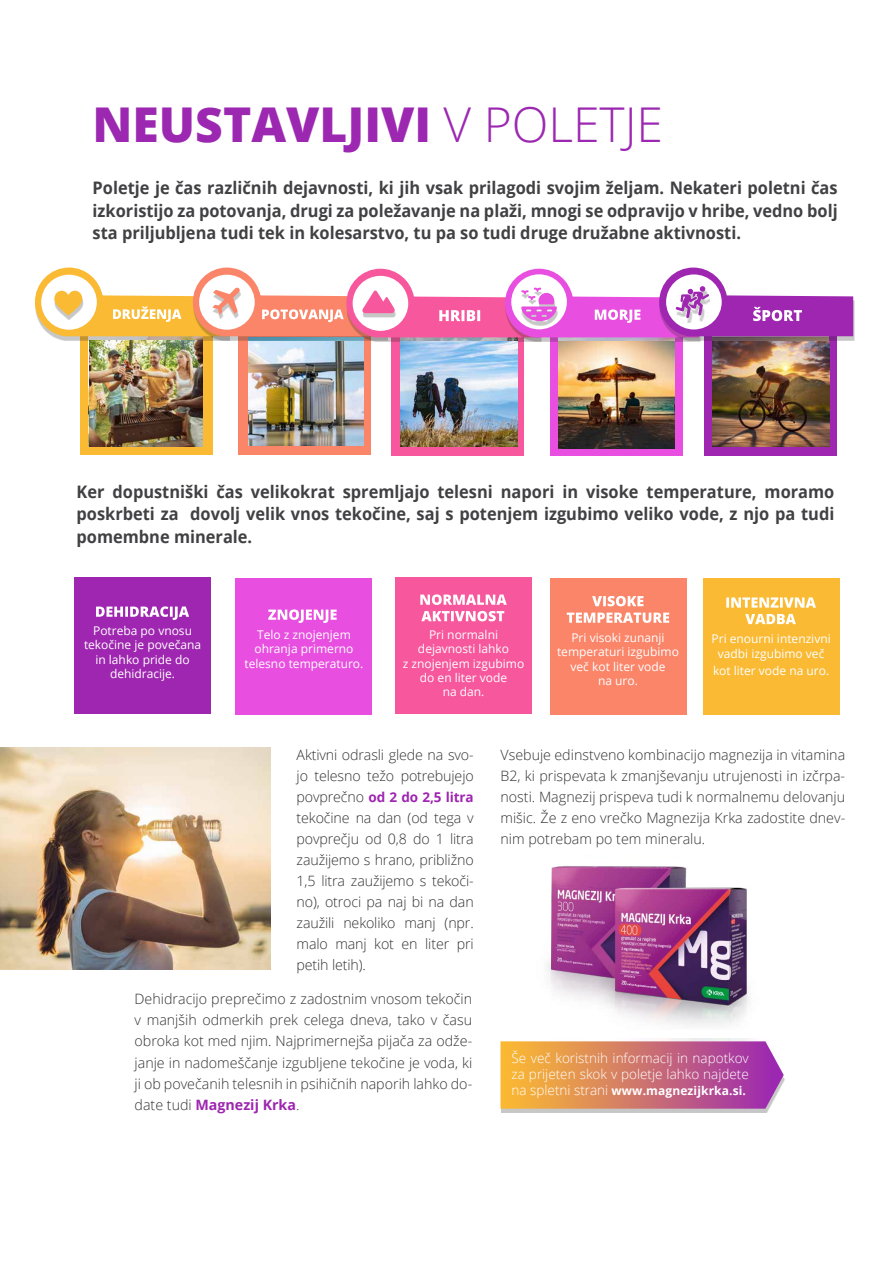
<style>
.page{position:relative;width:893px;height:1263px;background:#fff}
.page>*{position:absolute;margin:0;border:0;box-sizing:border-box;transform-origin:0 0}
.t1{font:800 48px "Open Sans";color:#9c28b1}
.t2{font:700 17.25px/22.5px "Open Sans";color:#414042;text-align:justify;scale:.95 1}
.t3{font:300 14.25px/21px "Open Sans";color:#333132;text-align:justify}
.t4{font:300 13.5px/16.2px "Open Sans";color:#fff}
.t5{font:700 13.5px "Open Sans";letter-spacing:-.01em;color:#9e26b0}
.t6{font:12px/14.4px "Open Sans";color:#fff;text-align:center}
.t7{font:700 12px "Open Sans";letter-spacing:.01em;color:#fff}
.s1{font-weight:300}
.s2{font-weight:300;font-size:14.25px;color:#333132}
.s3{font-weight:700;color:#9e26b0}
.s4{font-weight:300;font-size:13.5px}
</style>
<div class="page">
<div style="left:704px;top:317px;width:133px;height:139px;background:#9e26b0"></div>
<div style="left:550px;top:317px;width:132px;height:139px;background:#e84fe0"></div>
<div style="left:391px;top:317px;width:133px;height:139px;background:#f7579c"></div>
<div style="left:238px;top:316px;width:132px;height:138px;background:#fa8569"></div>
<div style="left:80px;top:316px;width:132px;height:138px;background:#faba33"></div>
<div style="left:36px;top:272px;width:194px;height:69px;background:#231f20;opacity:.25"></div>
<div style="left:193px;top:272px;width:195px;height:69px;background:#231f20;opacity:.25"></div>
<div style="left:347px;top:273px;width:194px;height:69px;background:#231f20;opacity:.25"></div>
<div style="left:505px;top:273px;width:195px;height:69px;background:#231f20;opacity:.25"></div>
<div style="left:659px;top:272px;width:195px;height:69px;background:#231f20;opacity:.25"></div>
<div style="left:75px;top:577px;width:136px;height:136px;background:#9e26b0"></div>
<div style="left:236px;top:578px;width:136px;height:136px;background:#e84fe0"></div>
<div style="left:395px;top:578px;width:137px;height:136px;background:#f7579c"></div>
<div style="left:550px;top:578px;width:136px;height:136px;background:#fa8569"></div>
<div style="left:703px;top:578px;width:136px;height:136px;background:#faba33"></div>
<svg style="left:268px;top:609px;width:69px;height:14px"></svg>
<svg style="left:421px;top:611px;width:83px;height:10px"></svg>
<svg style="left:420px;top:594px;width:87px;height:11px"></svg>
<svg style="left:567px;top:612px;width:102px;height:11px"></svg>
<svg style="left:592px;top:596px;width:51px;height:10px"></svg>
<svg style="left:745px;top:614px;width:51px;height:10px"></svg>
<svg style="left:726px;top:597px;width:90px;height:11px"></svg>
<svg style="left:96px;top:606px;width:93px;height:14px"></svg>
<div style="left:501px;top:1045px;width:284px;height:68px;background:#c8c7c7"></div>
<svg style="left:500px;top:1041px;width:284px;height:68px;background:#cf7973"></svg>
<svg style="left:35px;top:268px;width:818px;height:69px"></svg>
<img style="left:89px;top:340px;width:113px;height:106px">
<img style="left:248px;top:341px;width:115px;height:104px">
<img style="left:401px;top:342px;width:116px;height:105px">
<img style="left:558px;top:342px;width:117px;height:106px">
<img style="left:713px;top:342px;width:116px;height:105px">
<img style="left:0;top:747px;width:271px;height:222px">
<img style="left:543px;top:855px;width:213px;height:175px">
<h1 class="t1" style="left:93px;top:88px;width:572px">NEUSTAVLJIVI <span class="s1">V POLETJE</span></h1>
<p class="t2" style="left:93px;top:176px;width:786px">Poletje je čas različnih dejavnosti, ki jih vsak prilagodi svojim željam. Nekateri poletni čas izkoristijo za potovanja, drugi za poležavanje na plaži, mnogi se odpravijo v hribe, vedno bolj sta priljubljena tudi tek in kolesarstvo, tu pa so tudi druge družabne aktivnosti.</p>
<p class="t2" style="left:77px;top:480px;width:799px">Ker dopustniški čas velikokrat spremljajo telesni napori in visoke temperature, moramo poskrbeti za dovolj velik vnos tekočine, saj s potenjem izgubimo veliko vode, z njo pa tudi pomembne minerale.</p>
<p class="t6" style="left:84px;top:623px;width:119px">Potreba po vnosu tekočine je povečana in lahko pride do dehidracije.</p>
<p class="t6" style="left:244px;top:627px;width:120px">Telo z znojenjem ohranja primerno telesno temperaturo.</p>
<p class="t6" style="left:403px;top:627px;width:123px">Pri normalni dejavnosti lahko<br>z znojenjem izgubimo do en liter vode<br>na dan.</p>
<p class="t6" style="left:557px;top:630px;width:123px">Pri visoki zunanji temperaturi izgubimo več kot liter vode<br>na uro.</p>
<p class="t6" style="left:711px;top:631px;width:121px">Pri enourni intenzivni vadbi izgubimo več</p>
<p class="t6" style="left:713px;top:663px;width:118px">kot liter vode na uro.</p>
<p class="t3" style="left:297px;top:744px;width:179px">Aktivni odrasli glede na svo&shy;jo telesno težo potrebujejo</p>
<p class="t5" style="left:297px;top:787px;width:179px"><span class="s2">povprečno</span> od 2 do 2,5 litra</p>
<p class="t3" style="left:297px;top:807px;width:179px">tekočine na dan (od tega v povprečju od 0,8 do 1 litra zaužijemo s hrano, približno 1,5 litra zaužijemo s tekoči&shy;no), otroci pa naj bi na dan zaužili nekoliko manj (npr. malo manj kot en liter pri petih letih).</p>
<p class="t3" style="left:500px;top:744px;width:346px">Vsebuje edinstveno kombinacijo magnezija in vitamina B2, ki prispevata k zmanjševanju utrujenosti in izčrpa&shy;nosti. Magnezij prispeva tudi k normalnemu delovanju mišic. Že z eno vrečko Magnezija Krka zadostite dnev&shy;nim potrebam po tem mineralu.</p>
<p class="t3" style="left:135px;top:988px;width:339px">Dehidracijo preprečimo z zadostnim vnosom tekočin v manjših odmerkih prek celega dneva, tako v času obroka kot med njim. Najprimernejša pijača za odže&shy;janje in nadomeščanje izgubljene tekočine je voda, ki ji ob povečanih telesnih in psihičnih naporih lahko do&shy;date tudi <span class="s3">Magnezij Krka</span>.</p>
<p class="t4" style="left:512px;top:1049px;width:239px">Še več koristnih informacij in napotkov za prijeten skok v poletje lahko najdete</p>
<p class="t7" style="left:512px;top:1082px;width:236px"><span class="s4">na spletni strani</span> www.magnezijkrka.si.</p>
</div>
